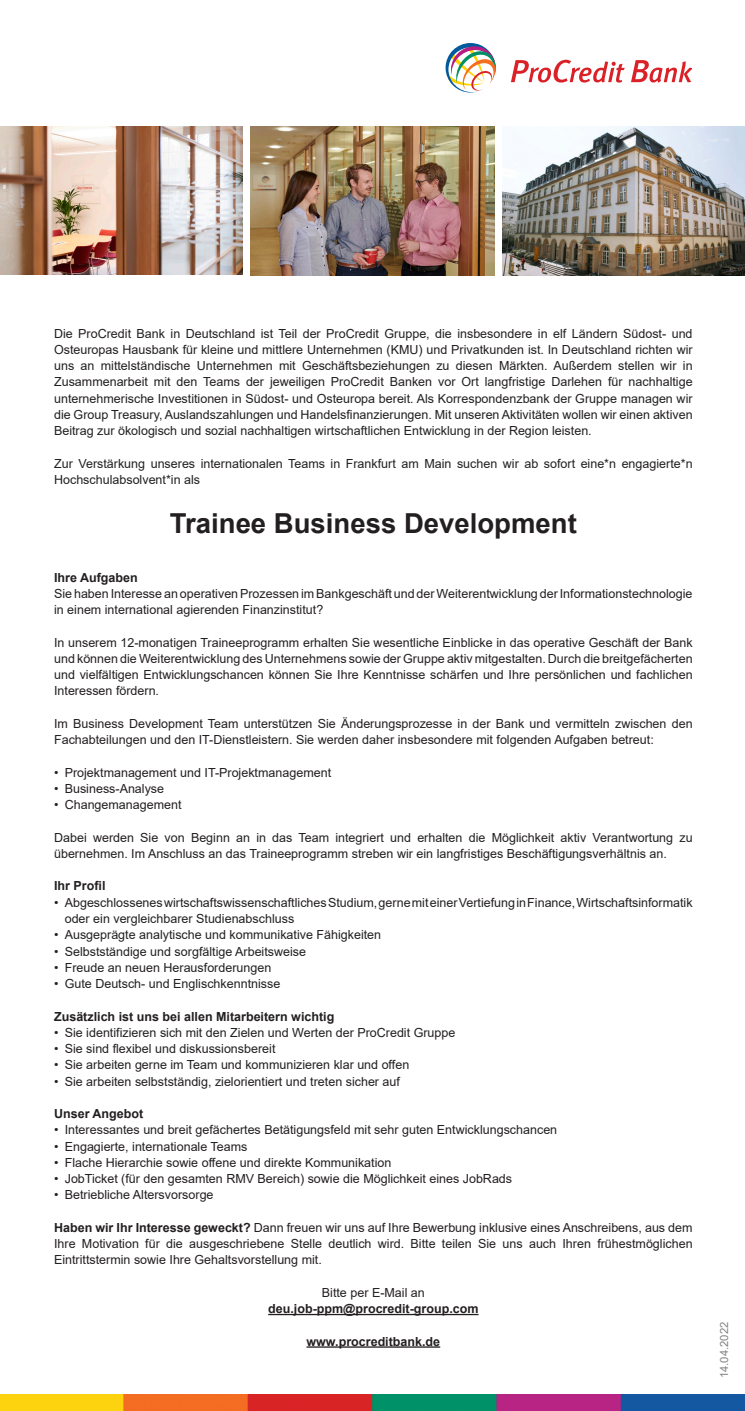
<style>
.page{position:relative;width:745px;height:1411px;background:#fff}
.page>*{position:absolute;margin:0;border:0;box-sizing:border-box;transform-origin:0 0}
.Headline{font:700 27.5px "Arial";color:#231f20}
.Copy{font:12.5px/16.2px "Arial";color:#231f20}
.Copy-2{font:700 12.5px "Arial";color:#231f20}
.Bitte_per_E-Mail_an{font:700 12.5px "Arial";color:#231f20}
.Bitte_per_E-Mail_an-2{font:12.5px "Arial";color:#231f20}
.Datum{font:11.25px "Arial";color:#808285}
.s1{font-weight:700}
</style>
<div class="page">
<img style="left:0;top:1394px;width:744px;height:16px">
<hr style="left:268px;top:1313px;width:210px;height:1px;background:#231f20">
<hr style="left:306px;top:1346px;width:134px;height:1px;background:#231f20">
<svg style="left:445px;top:43px;width:51px;height:49px"></svg>
<svg style="left:511px;top:60px;width:113px;height:23px"></svg>
<svg style="left:631px;top:60px;width:60px;height:23px"></svg>
<img style="left:0;top:126px;width:242px;height:149px">
<img style="left:250px;top:126px;width:244px;height:149px">
<img style="left:502px;top:126px;width:242px;height:149px">
<p class="Copy" style="left:54px;top:325px;width:639px;text-align:justify">Die ProCredit Bank in Deutschland ist Teil der ProCredit Gruppe, die insbesondere in elf Ländern Südost- und Osteuropas Hausbank für kleine und mittlere Unternehmen (KMU) und Privatkunden ist. In Deutschland richten wir uns an mittelständische Unternehmen mit Geschäftsbeziehungen zu diesen Märkten. Außerdem stellen wir in Zusammenarbeit mit den Teams der jeweiligen ProCredit Banken vor Ort langfristige Darlehen für nachhaltige unternehmerische Investitionen in Südost- und Osteuropa bereit. Als Korrespondenzbank der Gruppe managen wir die Group Treasury, Auslandszahlungen und Handelsfinanzierungen. Mit unseren Aktivitäten wollen wir einen aktiven Beitrag zur ökologisch und sozial nachhaltigen wirtschaftlichen Entwicklung in der Region leisten.</p>
<p class="Copy" style="left:54px;top:455px;width:639px">Zur Verstärkung unseres internationalen Teams in Frankfurt am Main suchen wir ab sofort eine*n engagierte*n<br>Hochschulabsolvent*in als</p>
<p class="Headline" style="left:170px;top:503px;width:408px">Trainee Business Development</p>
<p class="Copy-2" style="left:54px;top:568px;width:85px">Ihre Aufgaben</p>
<p class="Copy" style="left:54px;top:585px;width:639px">Sie haben Interesse an operativen Prozessen im Bankgeschäft und der Weiterentwicklung der Informationstechnologie in einem international agierenden Finanzinstitut?</p>
<p class="Copy" style="left:54px;top:634px;width:639px;text-align:justify">In unserem 12-monatigen Traineeprogramm erhalten Sie wesentliche Einblicke in das operative Geschäft der Bank und können die Weiterentwicklung des Unternehmens sowie der Gruppe aktiv mitgestalten. Durch die breitgefächerten und vielfältigen Entwicklungschancen können Sie Ihre Kenntnisse schärfen und Ihre persönlichen und fachlichen Interessen fördern.</p>
<p class="Copy" style="left:54px;top:715px;width:639px">Im Business Development Team unterstützen Sie Änderungsprozesse in der Bank und vermitteln zwischen den<br>Fachabteilungen und den IT-Dienstleistern. Sie werden daher insbesondere mit folgenden Aufgaben betreut:</p>
<p class="Copy" style="left:54px;top:764px;width:278px">• Projektmanagement und IT-Projektmanagement</p>
<p class="Copy" style="left:54px;top:780px;width:111px">• Business-Analyse</p>
<p class="Copy" style="left:54px;top:796px;width:129px">• Changemanagement</p>
<p class="Copy" style="left:54px;top:829px;width:639px">Dabei werden Sie von Beginn an in das Team integriert und erhalten die Möglichkeit aktiv Verantwortung zu übernehmen. Im Anschluss an das Traineeprogramm streben wir ein langfristiges Beschäftigungsverhältnis an.</p>
<p class="Copy-2" style="left:54px;top:877px;width:53px">Ihr Profil</p>
<p class="Copy" style="left:65px;top:894px;width:629px;text-indent:-11px">• Abgeschlossenes wirtschaftswissenschaftliches Studium, gerne mit einer Vertiefung in Finance, Wirtschaftsinformatik oder ein vergleichbarer Studienabschluss</p>
<p class="Copy" style="left:54px;top:926px;width:328px">• Ausgeprägte analytische und kommunikative Fähigkeiten</p>
<p class="Copy" style="left:54px;top:942px;width:253px">• Selbstständige und sorgfältige Arbeitsweise</p>
<p class="Copy" style="left:54px;top:959px;width:218px">• Freude an neuen Herausforderungen</p>
<p class="Copy" style="left:54px;top:975px;width:228px">• Gute Deutsch- und Englischkenntnisse</p>
<p class="Copy-2" style="left:54px;top:1007px;width:281px">Zusätzlich ist uns bei allen Mitarbeitern wichtig</p>
<p class="Copy" style="left:54px;top:1024px;width:402px">• Sie identifizieren sich mit den Zielen und Werten der ProCredit Gruppe</p>
<p class="Copy" style="left:54px;top:1040px;width:223px">• Sie sind flexibel und diskussionsbereit</p>
<p class="Copy" style="left:54px;top:1056px;width:356px">• Sie arbeiten gerne im Team und kommunizieren klar und offen</p>
<p class="Copy" style="left:54px;top:1072px;width:347px">• Sie arbeiten selbstständig, zielorientiert und treten sicher auf</p>
<p class="Copy-2" style="left:54px;top:1104px;width:91px">Unser Angebot</p>
<p class="Copy" style="left:54px;top:1121px;width:504px">• Interessantes und breit gefächertes Betätigungsfeld mit sehr guten Entwicklungschancen</p>
<p class="Copy" style="left:54px;top:1137px;width:195px">• Engagierte, internationale Teams</p>
<p class="Copy" style="left:54px;top:1154px;width:338px">• Flache Hierarchie sowie offene und direkte Kommunikation</p>
<p class="Copy" style="left:54px;top:1170px;width:459px">• JobTicket (für den gesamten RMV Bereich) sowie die Möglichkeit eines JobRads</p>
<p class="Copy" style="left:54px;top:1186px;width:161px">• Betriebliche Altersvorsorge</p>
<p class="Copy" style="left:54px;top:1219px;width:639px;text-align:justify"><span class="s1">Haben wir Ihr Interesse geweckt?</span> Dann freuen wir uns auf Ihre Bewerbung inklusive eines Anschreibens, aus dem Ihre Motivation für die ausgeschriebene Stelle deutlich wird. Bitte teilen Sie uns auch Ihren frühestmöglichen Eintrittstermin sowie Ihre Gehaltsvorstellung mit.</p>
<p class="Bitte_per_E-Mail_an-2" style="left:322px;top:1283px;width:104px">Bitte per E-Mail an</p>
<p class="Bitte_per_E-Mail_an" style="left:268px;top:1299px;width:212px">deu.job-ppm@procredit-group.com</p>
<p class="Bitte_per_E-Mail_an" style="left:306px;top:1332px;width:135px">www.procreditbank.de</p>
<p class="Datum" style="left:716px;top:1377px;width:58px;rotate:-90deg">14.04.2022</p>
</div>
